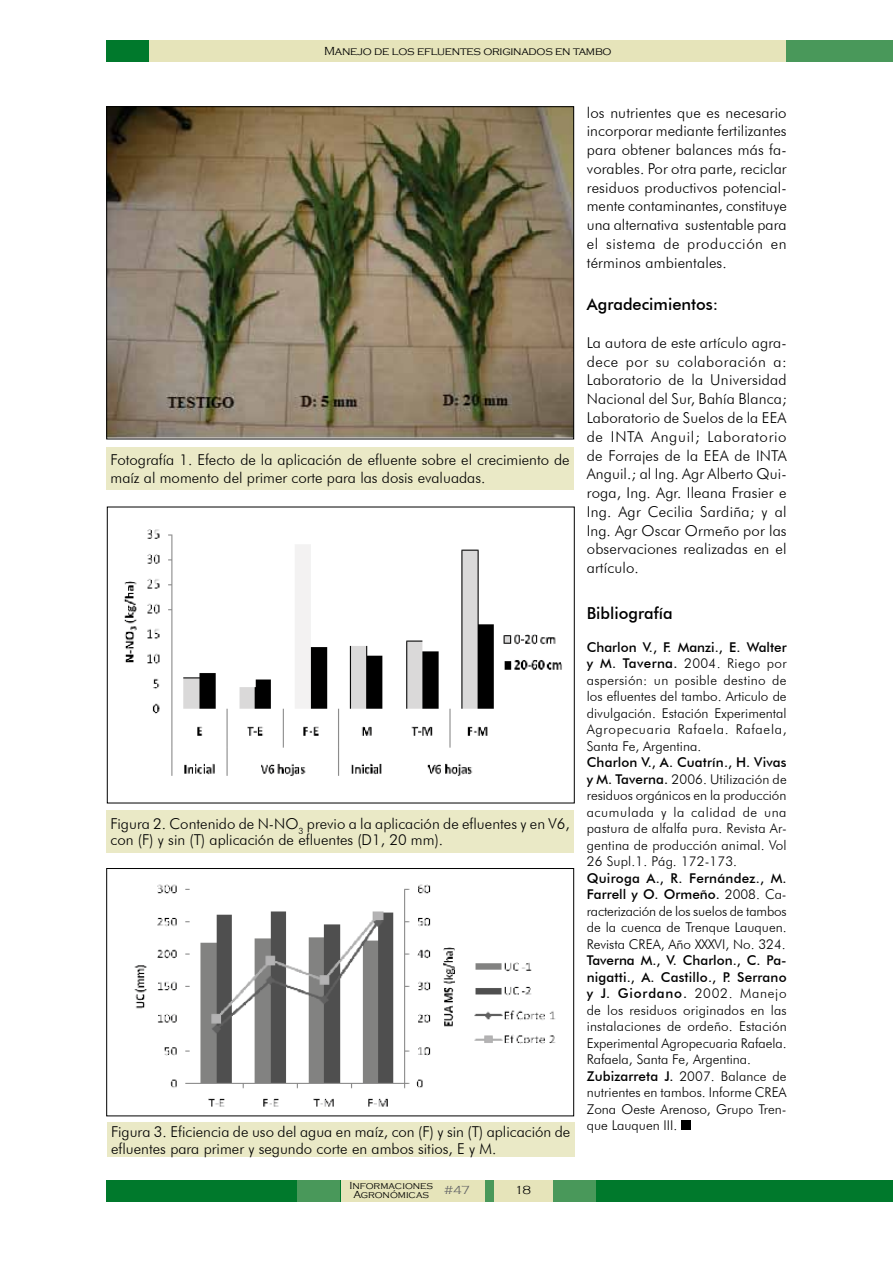
<style>
.page{position:relative;width:893px;height:1263px;background:#fff}
.page>*{position:absolute;margin:0;border:0;box-sizing:border-box;transform-origin:0 0}
.t1{font:500 16.5px "Futura BT";color:#000}
.t2{font:300 15px/18.8px "Futura BT";color:#000}
.t3{font:300 13.5px/16.5px "Futura BT";color:#000;text-align:justify}
.t4{font:300 12px "Copperplate Gothic";letter-spacing:-.02em;color:#000}
.t5{font:300 12px "Copperplate Gothic";color:#646567}
.t6{font:300 10.5px/9px "Copperplate Gothic";color:#000;text-align:center}
.s1{font-weight:500}
</style>
<div class="page">
<div style="left:106px;top:1180px;width:787px;height:21px;background:#00792c"></div>
<div style="left:341px;top:1180px;width:212px;height:21px;background:#e6e4ba"></div>
<div style="left:298px;top:1180px;width:42px;height:21px;background:#49985a"></div>
<div style="left:485px;top:1180px;width:8px;height:21px;background:#49985a"></div>
<div style="left:553px;top:1180px;width:42px;height:21px;background:#49985a"></div>
<div style="left:106px;top:40px;width:787px;height:22px;background:#e6e4ba"></div>
<div style="left:106px;top:40px;width:43px;height:22px;background:#00792c"></div>
<div style="left:787px;top:40px;width:106px;height:22px;background:#49985a"></div>
<div style="left:106px;top:447px;width:468px;height:43px;background:#eae9c6"></div>
<div style="left:106px;top:810px;width:468px;height:42px;background:#eae9c6"></div>
<div style="left:107px;top:1123px;width:468px;height:34px;background:#eae9c6"></div>
<img style="left:108px;top:108px;width:464px;height:329px">
<div style="left:106px;top:106px;width:468px;height:333px;border:1px solid #000"></div>
<img style="left:124px;top:529px;width:438px;height:247px">
<div style="left:107px;top:507px;width:468px;height:296px;border:1px solid #000"></div>
<img style="left:134px;top:884px;width:422px;height:223px">
<div style="left:106px;top:868px;width:468px;height:248px;border:1px solid #000"></div>
<div style="left:681px;top:1120px;width:10px;height:10px;background:#000"></div>
<p class="t4" style="left:324px;top:44px;width:289px">Manejo de los efluentes originados en tambo</p>
<p class="t2" style="left:110px;top:451px;width:461px;line-height:18px">Fotografía 1. Efecto de la aplicación de efluente sobre el crecimiento de maíz al momento del primer corte para las dosis evaluadas.</p>
<p class="t2" style="left:111px;top:815px;width:461px;line-height:16.5px">Figura 2. Contenido de N-NO<sub>3</sub> previo a la aplicación de efluentes y en V6, con (F) y sin (T) aplicación de efluentes (D1, 20 mm).</p>
<p class="t2" style="left:111px;top:1123px;width:461px;line-height:16.5px">Figura 3. Eficiencia de uso del agua en maíz, con (F) y sin (T) aplicación de efluentes para primer y segundo corte en ambos sitios, E y M.</p>
<p class="t6" style="left:349px;top:1181px;width:85px">Informaciones<br>Agronómicas</p>
<p class="t5" style="left:444px;top:1184px;width:28px">#47</p>
<p class="t4" style="left:515px;top:1184px;width:18px">18</p>
<p class="t2" style="left:587px;top:103px;width:201px;text-align:justify">los nutrientes que es necesario incorporar mediante fertilizantes para obtener balances más fa&shy;vorables. Por otra parte, reciclar residuos productivos potencial&shy;mente contaminantes, constituye una alternativa sustentable para el sistema de producción en términos ambientales.</p>
<p class="t1" style="left:587px;top:295px;width:133px">Agradecimientos:</p>
<p class="t2" style="left:587px;top:333px;width:201px;text-align:justify">La autora de este artículo agra&shy;dece por su colaboración a:<br>Laboratorio de la Universidad Nacional del Sur, Bahía Blanca; Laboratorio de Suelos de la EEA de INTA Anguil; Laboratorio de Forrajes de la EEA de INTA Anguil.; al Ing. Agr Alberto Qui&shy;roga, Ing. Agr. Ileana Frasier e Ing. Agr Cecilia Sardiña; y al Ing. Agr Oscar Ormeño por las observaciones realizadas en el artículo.</p>
<p class="t1" style="left:587px;top:603px;width:88px">Bibliografía</p>
<p class="t3" style="left:587px;top:639px;width:201px"><span class="s1">Charlon V., F. Manzi., E. Walter y M. Taverna.</span> 2004. Riego por aspersión: un posible destino de los efluentes del tambo. Articulo de divulgación. Estación Experimental Agropecuaria Rafaela. Rafaela, Santa Fe, Argentina.</p>
<p class="t3" style="left:587px;top:754px;width:201px"><span class="s1">Charlon V., A. Cuatrín., H. Vivas y M. Taverna.</span> 2006. Utilización de residuos orgánicos en la producción acumulada y la calidad de una pastura de alfalfa pura. Revista Ar&shy;gentina de producción animal. Vol 26 Supl.1. Pág. 172-173.</p>
<p class="t3" style="left:587px;top:869px;width:201px"><span class="s1">Quiroga A., R. Fernández., M.<br>Farrell y O. Ormeño.</span> 2008. Ca&shy;racterización de los suelos de tambos de la cuenca de Trenque Lauquen.<br>Revista CREA, Año XXXVI, No. 324.</p>
<p class="t3" style="left:587px;top:952px;width:201px;text-align:left"><span class="s1">Taverna M., V. Charlon., C. Pa&shy;nigatti., A. Castillo., P. Serrano y J. Giordano.</span> 2002. Manejo de los residuos originados en las instalaciones de ordeño. Estación<br>Experimental Agropecuaria Rafaela.<br>Rafaela, Santa Fe, Argentina.<br><span class="s1">Zubizarreta J.</span> 2007. Balance de nutrientes en tambos. Informe CREA<br>Zona Oeste Arenoso, Grupo Tren&shy;que Lauquen III.</p>
</div>
